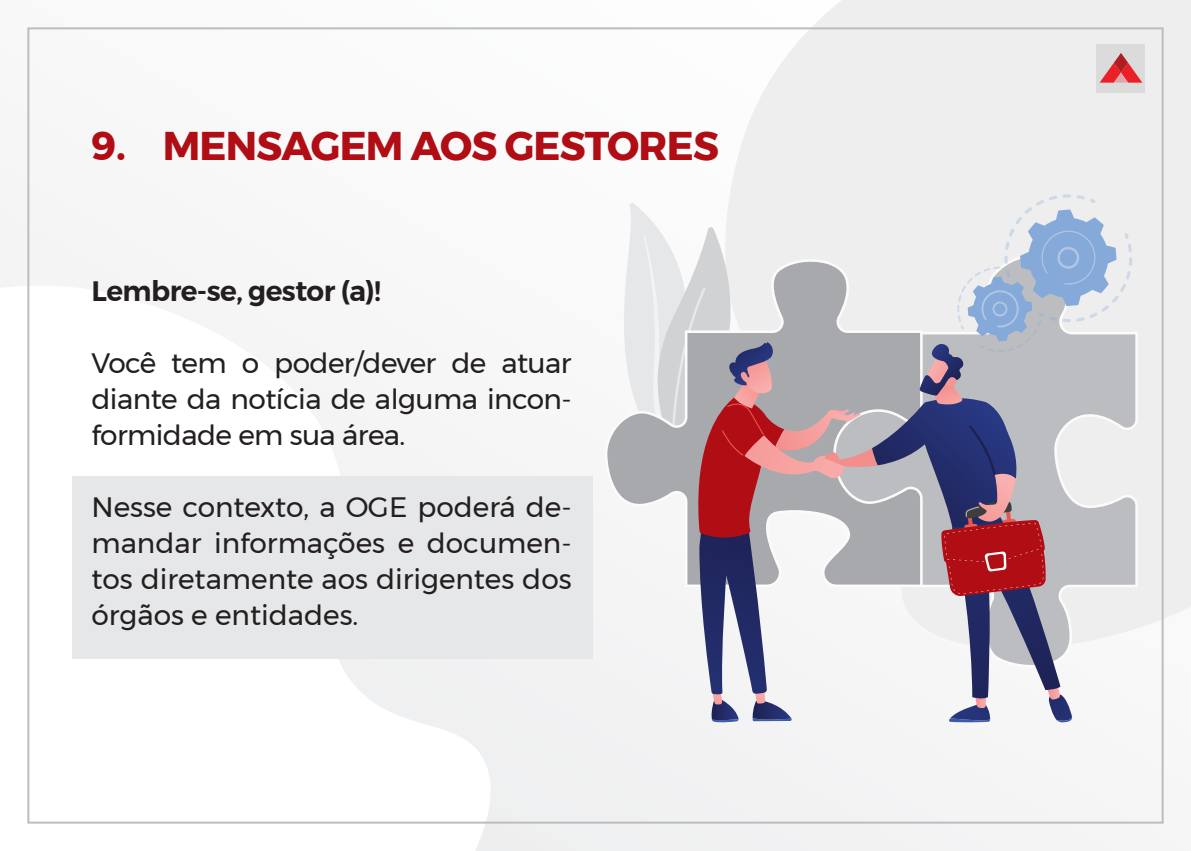
<style>
.page{position:relative;width:1191px;height:851px;background:#fff}
.page>*{position:absolute;margin:0;border:0;box-sizing:border-box;transform-origin:0 0}
.t1{font:700 40px "Montserrat";letter-spacing:-.02em;color:#b00d15}
.t2{font:28px/36px "Montserrat";letter-spacing:-.015em;color:#231f20;text-align:justify}
.t3{font:600 28px "Montserrat";letter-spacing:-.02em;color:#231f20}
</style>
<div class="page">
<div style="left:0;top:0;width:1191px;height:850px;background:#f7f7f8"></div>
<div style="left:1096px;top:44px;width:49px;height:49px;background:#dadbda"></div>
<svg style="left:1099px;top:53px;width:43px;height:30px"></svg>
<svg style="left:607px;top:194px;width:525px;height:529px"></svg>
<div style="left:72px;top:476px;width:520px;height:182px;background:#e6e7e9"></div>
<h1 class="t1" style="left:92px;top:114px;width:628px">9. MENSAGEM AOS GESTORES</h1>
<p class="t3" style="left:91px;top:269px;width:291px">Lembre-se, gestor (a)!</p>
<p class="t2" style="left:91px;top:345px;width:482px">Você tem o poder/dever de atuar diante da notícia de alguma incon&shy;formidade em sua área.</p>
<p class="t2" style="left:91px;top:489px;width:482px">Nesse contexto, a OGE poderá de&shy;mandar informações e documen&shy;tos diretamente aos dirigentes dos órgãos e entidades.</p>
</div>
